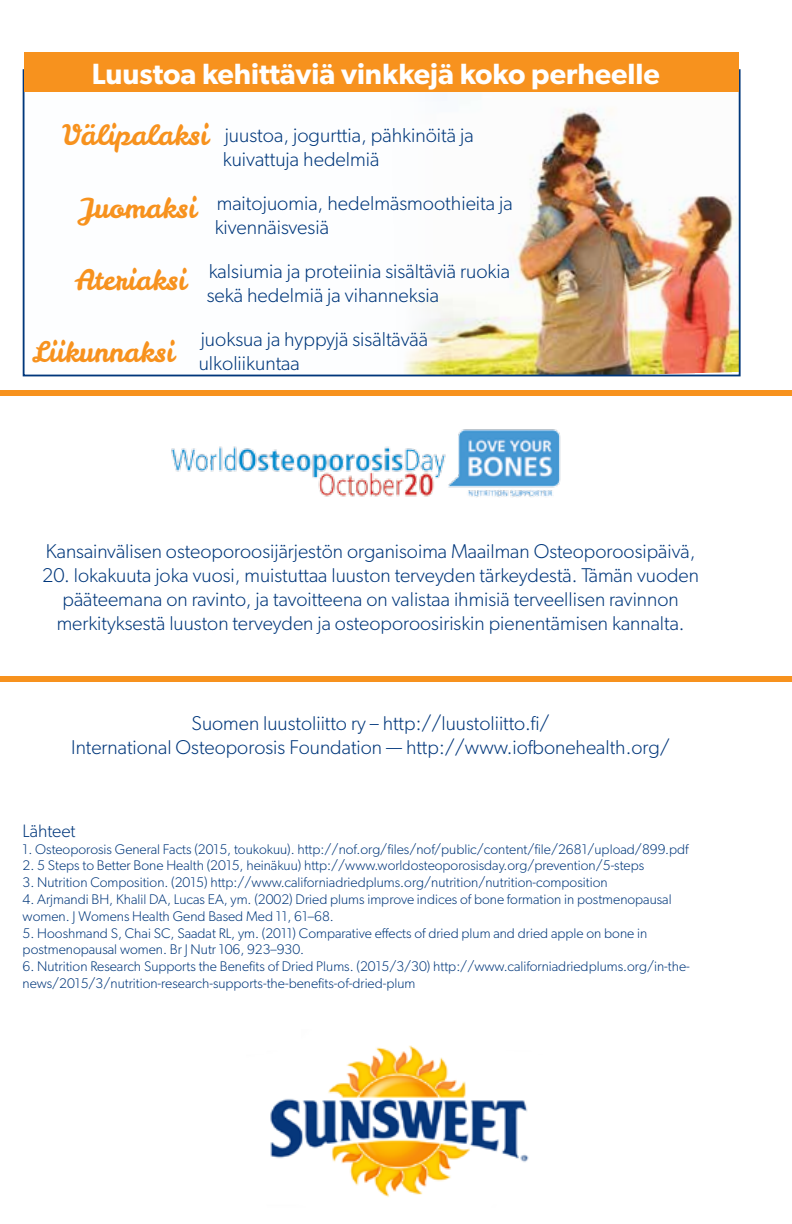
<style>
.page{position:relative;width:792px;height:1224px;background:#fff}
.page>*{position:absolute;margin:0;border:0;box-sizing:border-box;transform-origin:0 0}
.t1{font:600 29.4px "Gibson";color:#fff}
.t2{font:28px "Leckerli One";color:#f7921e}
.t3{font:300 20.2px/24.2px "Gibson";color:#00377b}
.t4{font:300 20px/24px "Gibson";color:#00377b;text-align:center}
.t5{font:300 18px "Gibson";color:#00377b}
.t6{font:300 14px/16.8px "Gibson";color:#00377b}
</style>
<div class="page">
<div style="left:0;top:676px;width:792px;height:6px;background:#f7921e"></div>
<div style="left:0;top:390px;width:792px;height:6px;background:#f7921e"></div>
<img style="left:171px;top:429px;width:390px;height:69px">
<img style="left:405px;top:108px;width:333px;height:265px">
<div style="left:25px;top:52px;width:714px;height:40px;background:#f7921e"></div>
<img style="left:270px;top:1045px;width:259px;height:152px">
<h1 class="t1" style="left:92px;top:57px;width:570px">Luustoa kehittäviä vinkkejä koko perheelle</h1>
<h2 class="t2" style="left:62px;top:116px;width:147px">Välipalaksi</h2>
<h3 class="t3" style="left:223px;top:122px;width:253px">juustoa, jogurttia, pähkinöitä ja kuivattuja hedelmiä</h3>
<h3 class="t3" style="left:215px;top:191px;width:300px">maitojuomia, hedelmäsmoothieita ja kivennäisvesiä</h3>
<h3 class="t3" style="left:207px;top:259px;width:305px">kalsiumia ja proteiinia sisältäviä ruokia sekä hedelmiä ja vihanneksia</h3>
<h3 class="t3" style="left:199px;top:327px;width:231px">juoksua ja hyppyjä sisältävää ulkoliikuntaa</h3>
<h2 class="t2" style="left:81px;top:189px;width:116px">Juomaksi</h2>
<h2 class="t2" style="left:75px;top:261px;width:112px">Ateriaksi</h2>
<h2 class="t2" style="left:32px;top:333px;width:144px">Liikunnaksi</h2>
<h3 class="t4" style="left:46px;top:539px;width:651px">Kansainvälisen osteoporoosijärjestön organisoima Maailman Osteoporoosipäivä,</h3>
<p class="t4" style="left:42px;top:563px;width:658px">20. lokakuuta joka vuosi, muistuttaa luuston terveyden tärkeydestä. Tämän vuoden pääteemana on ravinto, ja tavoitteena on valistaa ihmisiä terveellisen ravinnon merkityksestä luuston terveyden ja osteoporoosiriskin pienentämisen kannalta.</p>
<h3 class="t4" style="left:71px;top:711px;width:600px">Suomen luustoliitto ry – http://luustoliitto.fi/<br>International Osteoporosis Foundation — http://www.iofbonehealth.org/</h3>
<p class="t5" style="left:23px;top:820px;width:55px">Lähteet</p>
<p class="t6" style="left:23px;top:840px;width:668px">1. Osteoporosis General Facts (2015, toukokuu). http://nof.org/files/nof/public/content/file/2681/upload/899.pdf</p>
<p class="t6" style="left:23px;top:857px;width:623px">2. 5 Steps to Better Bone Health (2015, heinäkuu) http://www.worldosteoporosisday.org/prevention/5-steps</p>
<p class="t6" style="left:23px;top:874px;width:586px">3. Nutrition Composition. (2015) http://www.californiadriedplums.org/nutrition/nutrition-composition</p>
<p class="t6" style="left:23px;top:891px;width:651px">4. Arjmandi BH, Khalil DA, Lucas EA, ym. (2002) Dried plums improve indices of bone formation in postmenopausal women. J Womens Health Gend Based Med 11, 61–68.</p>
<p class="t6" style="left:23px;top:924px;width:626px">5. Hooshmand S, Chai SC, Saadat RL, ym. (2011) Comparative effects of dried plum and dried apple on bone in postmenopausal women. Br J Nutr 106, 923–930.</p>
<p class="t6" style="left:23px;top:958px;width:669px">6. Nutrition Research Supports the Benefits of Dried Plums. (2015/3/30) http://www.californiadriedplums.org/in-the&shy;news/2015/3/nutrition-research-supports-the-benefits-of-dried-plum</p>
</div>
